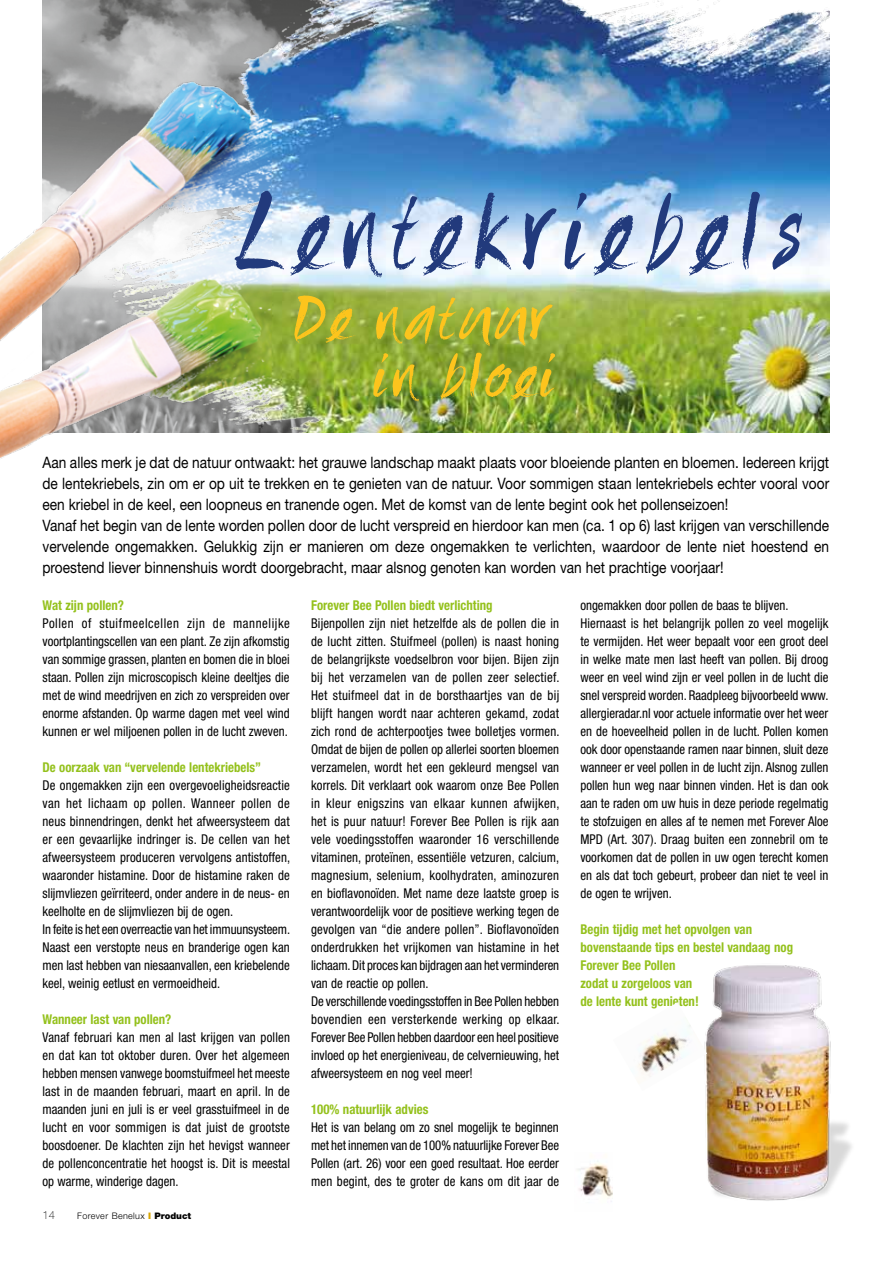
<style>
.page{position:relative;width:893px;height:1263px;background:#fff}
.page>*{position:absolute;margin:0;border:0;box-sizing:border-box;transform-origin:0 0}
.t1{font:105.15px "Painted";letter-spacing:.07em;color:#223a7c}
.t2{font:60px/57.6px "Painted";color:#fdc41d;text-align:right;scale:1.21 1}
.t3{font:15.75px/21px "Helvetica Neue";color:#000;scale:.87 1}
.t4{font:condensed 13.5px/18px "Helvetica Neue";color:#000;text-align:justify;scale:.95 1}
.t5{font:700 condensed 13.5px/18px "Helvetica Neue";color:#94c11c;scale:.95 1}
.t6{font:100 11.25px "Helvetica Neue";color:#000}
.t7{font:300 9px "Helvetica Neue";letter-spacing:.04em;color:#000}
.s1{font-weight:900;color:#d8a500}
.s2{font-weight:900}
</style>
<div class="page">
<img style="left:272px;top:0;width:557px;height:433px">
<img style="left:0;top:0;width:272px;height:459px">
<img style="left:705px;top:965px;width:147px;height:236px">
<img style="left:638px;top:1002px;width:69px;height:89px">
<img style="left:577px;top:1161px;width:36px;height:41px">
<h1 class="t1" style="left:235px;top:182px;width:574px">Lentekriebels</h1>
<h2 class="t2" style="left:294px;top:298px;width:220px">De natuur in bloei</h2>
<p class="t3" style="left:43px;top:451px;width:906px">Aan alles merk je dat de natuur ontwaakt: het grauwe landschap maakt plaats voor bloeiende planten en bloemen. Iedereen krijgt de lentekriebels, zin om er op uit te trekken en te genieten van de natuur. Voor sommigen staan lentekriebels echter vooral voor een kriebel in de keel, een loopneus en tranende ogen. Met de komst van de lente begint ook het pollenseizoen!<br>Vanaf het begin van de lente worden pollen door de lucht verspreid en hierdoor kan men (ca. 1 op 6) last krijgen van verschillende vervelende ongemakken. Gelukkig zijn er manieren om deze ongemakken te verlichten, waardoor de lente niet hoestend en proestend liever binnenshuis wordt doorgebracht, maar alsnog genoten kan worden van het prachtige voorjaar!</p>
<p class="t5" style="left:43px;top:596px;width:87px">Wat zijn pollen?</p>
<p class="t4" style="left:43px;top:614px;width:262px">Pollen of stuifmeelcellen zijn de mannelijke voortplantingscellen van een plant. Ze zijn afkomstig van sommige grassen, planten en bomen die in bloei staan. Pollen zijn microscopisch kleine deeltjes die met de wind meedrijven en zich zo verspreiden over enorme afstanden. Op warme dagen met veel wind kunnen er wel miljoenen pollen in de lucht zweven.</p>
<p class="t5" style="left:43px;top:758px;width:232px">De oorzaak van “vervelende lentekriebels”</p>
<p class="t4" style="left:43px;top:776px;width:262px;text-align:left">De ongemakken zijn een overgevoeligheidsreactie van het lichaam op pollen. Wanneer pollen de neus binnendringen, denkt het afweersysteem dat er een gevaarlijke indringer is. De cellen van het afweersysteem produceren vervolgens antistoffen, waaronder histamine. Door de histamine raken de slijmvliezen geïrriteerd, onder andere in de neus- en keelholte en de slijmvliezen bij de ogen.<br>In feite is het een overreactie van het immuunsysteem.<br>Naast een verstopte neus en branderige ogen kan men last hebben van niesaanvallen, een kriebelende keel, weinig eetlust en vermoeidheid.</p>
<p class="t5" style="left:43px;top:1010px;width:137px">Wanneer last van pollen?</p>
<p class="t4" style="left:43px;top:1028px;width:262px">Vanaf februari kan men al last krijgen van pollen en dat kan tot oktober duren. Over het algemeen hebben mensen vanwege boomstuifmeel het meeste last in de maanden februari, maart en april. In de maanden juni en juli is er veel grasstuifmeel in de lucht en voor sommigen is dat juist de grootste boosdoener. De klachten zijn het hevigst wanneer de pollenconcentratie het hoogst is. Dit is meestal op warme, winderige dagen.</p>
<p class="t6" style="left:43px;top:1209px;width:14px">14</p>
<p class="t7" style="left:77px;top:1210px;width:116px">Forever Benelux <span class="s1">I</span> <span class="s2">Product</span></p>
<p class="t5" style="left:311px;top:596px;width:193px">Forever Bee Pollen biedt verlichting</p>
<p class="t4" style="left:311px;top:614px;width:263px;text-align:left">Bijenpollen zijn niet hetzelfde als de pollen die in de lucht zitten. Stuifmeel (pollen) is naast honing de belangrijkste voedselbron voor bijen. Bijen zijn bij het verzamelen van de pollen zeer selectief.<br>Het stuifmeel dat in de borsthaartjes van de bij blijft hangen wordt naar achteren gekamd, zodat zich rond de achterpootjes twee bolletjes vormen.<br>Omdat de bijen de pollen op allerlei soorten bloemen verzamelen, wordt het een gekleurd mengsel van korrels. Dit verklaart ook waarom onze Bee Pollen in kleur enigszins van elkaar kunnen afwijken, het is puur natuur! Forever Bee Pollen is rijk aan vele voedingsstoffen waaronder 16 verschillende vitaminen, proteïnen, essentiële vetzuren, calcium, magnesium, selenium, koolhydraten, aminozuren en bioflavonoïden. Met name deze laatste groep is verantwoordelijk voor de positieve werking tegen de gevolgen van “die andere pollen”. Bioflavonoïden onderdrukken het vrijkomen van histamine in het lichaam. Dit proces kan bijdragen aan het verminderen van de reactie op pollen.<br>De verschillende voedingsstoffen in Bee Pollen hebben bovendien een versterkende werking op elkaar.<br>Forever Bee Pollen hebben daardoor een heel positieve invloed op het energieniveau, de celvernieuwing, het afweersysteem en nog veel meer!</p>
<p class="t5" style="left:311px;top:1100px;width:125px">100% natuurlijk advies</p>
<p class="t4" style="left:311px;top:1118px;width:263px">Het is van belang om zo snel mogelijk te beginnen met het innemen van de 100% natuurlijke Forever Bee Pollen (art. 26) voor een goed resultaat. Hoe eerder men begint, des te groter de kans om dit jaar de</p>
<p class="t4" style="left:580px;top:596px;width:263px;text-align:left">ongemakken door pollen de baas te blijven.<br>Hiernaast is het belangrijk pollen zo veel mogelijk te vermijden. Het weer bepaalt voor een groot deel in welke mate men last heeft van pollen. Bij droog weer en veel wind zijn er veel pollen in de lucht die snel verspreid worden. Raadpleeg bijvoorbeeld www. allergieradar.nl voor actuele informatie over het weer en de hoeveelheid pollen in de lucht. Pollen komen ook door openstaande ramen naar binnen, sluit deze wanneer er veel pollen in de lucht zijn. Alsnog zullen pollen hun weg naar binnen vinden. Het is dan ook aan te raden om uw huis in deze periode regelmatig te stofzuigen en alles af te nemen met Forever Aloe MPD (Art. 307). Draag buiten een zonnebril om te voorkomen dat de pollen in uw ogen terecht komen en als dat toch gebeurt, probeer dan niet te veel in de ogen te wrijven.</p>
<p class="t5" style="left:580px;top:920px;width:225px">Begin tijdig met het opvolgen van bovenstaande tips en bestel vandaag nog<br>Forever Bee Pollen<br>zodat u zorgeloos van<br>de lente kunt genieten!</p>
</div>
